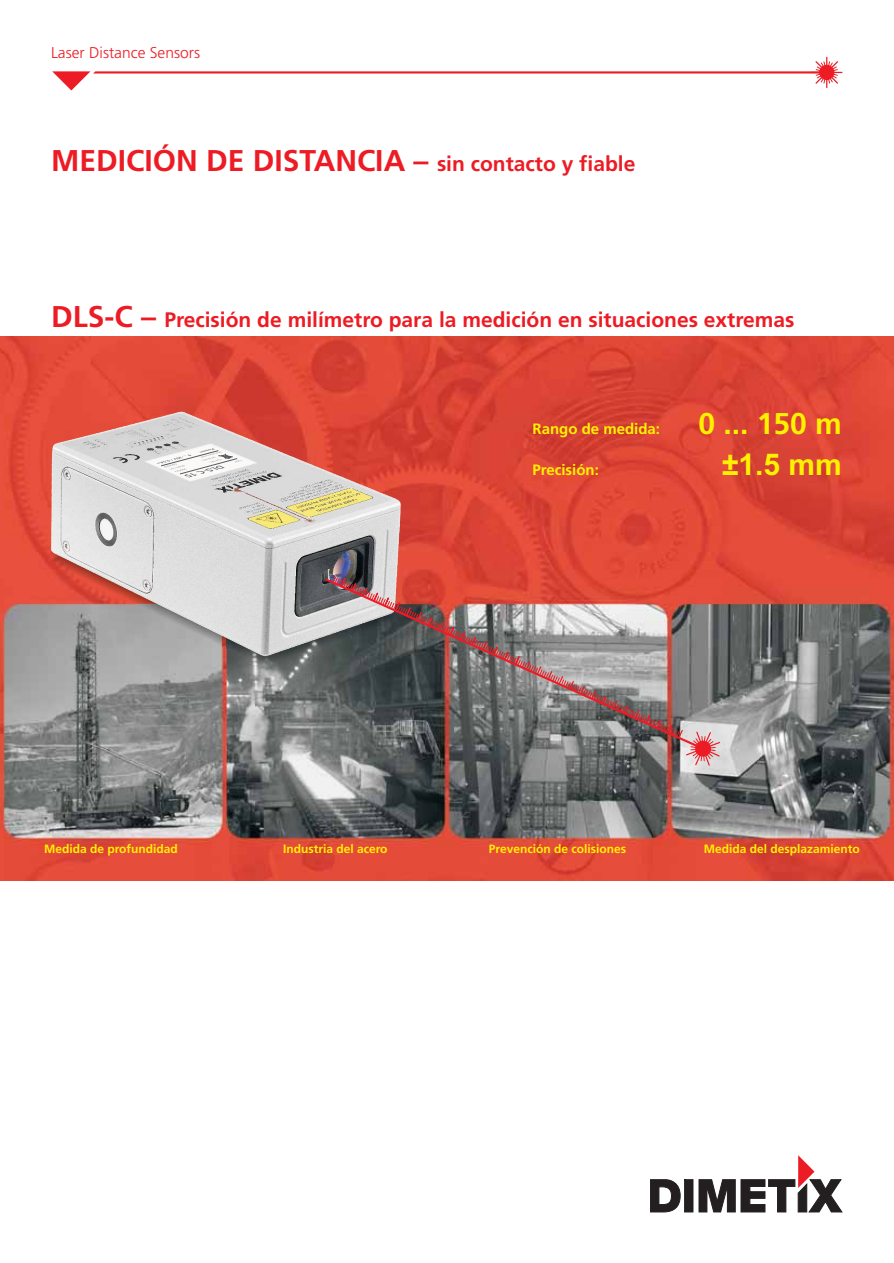
<style>
.page{position:relative;width:894px;height:1263px;background:#fff}
.page>*{position:absolute;margin:0;border:0;box-sizing:border-box;transform-origin:0 0}
.t1{font:300 30px "Frutiger LT Com";color:#ed1c24}
.t2{font:300 30px "Frutiger LT Com";color:#fff200}
.t3{font:700 30px "Arial";color:#fff200}
.t4{font:300 21px "Frutiger LT Com";color:#ed1c24}
.t5{font:300 15.6px "Frutiger LT Com";color:#ed1c24}
.t6{font:300 15px "Frutiger LT Com";color:#fff200}
.t7{font:300 12px "Frutiger LT Com";color:#fff200}
.s1{font-size:21px}
.s2{font-size:30px}
</style>
<div class="page">
<svg style="left:651px;top:1180px;width:42px;height:32px"></svg>
<svg style="left:699px;top:1180px;width:36px;height:32px"></svg>
<svg style="left:741px;top:1155px;width:101px;height:57px"></svg>
<img style="left:0;top:336px;width:894px;height:544px">
<svg style="left:52px;top:56px;width:791px;height:35px"></svg>
<div style="left:820px;top:65px;width:14px;height:15px;background:#ed1c24;border:1px solid #ed1c24;border-radius:50%"></div>
<img style="left:45px;top:660px;width:279px;height:11px">
<img style="left:45px;top:408px;width:358px;height:252px">
<svg style="left:147px;top:445px;width:107px;height:36px"></svg>
<svg style="left:324px;top:577px;width:382px;height:175px;background:#7c7371"></svg>
<svg style="left:340px;top:577px;width:344px;height:162px"></svg>
<svg style="left:332px;top:576px;width:348px;height:161px;background:#907471"></svg>
<svg style="left:685px;top:731px;width:36px;height:36px"></svg>
<h3 class="t5" style="left:51px;top:47px;width:151px">Laser Distance Sensors</h3>
<h1 class="t1" style="left:51px;top:149px;width:586px">MEDICIÓN DE DISTANCIA – <span class="s1">sin contacto y fiable</span></h1>
<h2 class="t4" style="left:51px;top:311px;width:745px"><span class="s2">DLS-C –</span> Precisión de milímetro para la medición en situaciones extremas</h2>
<p class="t6" style="left:533px;top:423px;width:129px">Rango de medida:</p>
<h1 class="t2" style="left:698px;top:411px;width:145px">0 ... 150 m</h1>
<p class="t6" style="left:533px;top:464px;width:68px">Precisión:</p>
<h1 class="t3" style="left:722px;top:447px;width:121px">±1.5 mm</h1>
<p class="t7" style="left:44px;top:844px;width:135px">Medida de profundidad</p>
<p class="t7" style="left:283px;top:844px;width:106px">Industria del acero</p>
<p class="t7" style="left:489px;top:844px;width:139px">Prevención de colisiones</p>
<p class="t7" style="left:704px;top:844px;width:158px">Medida del desplazamiento</p>
</div>
